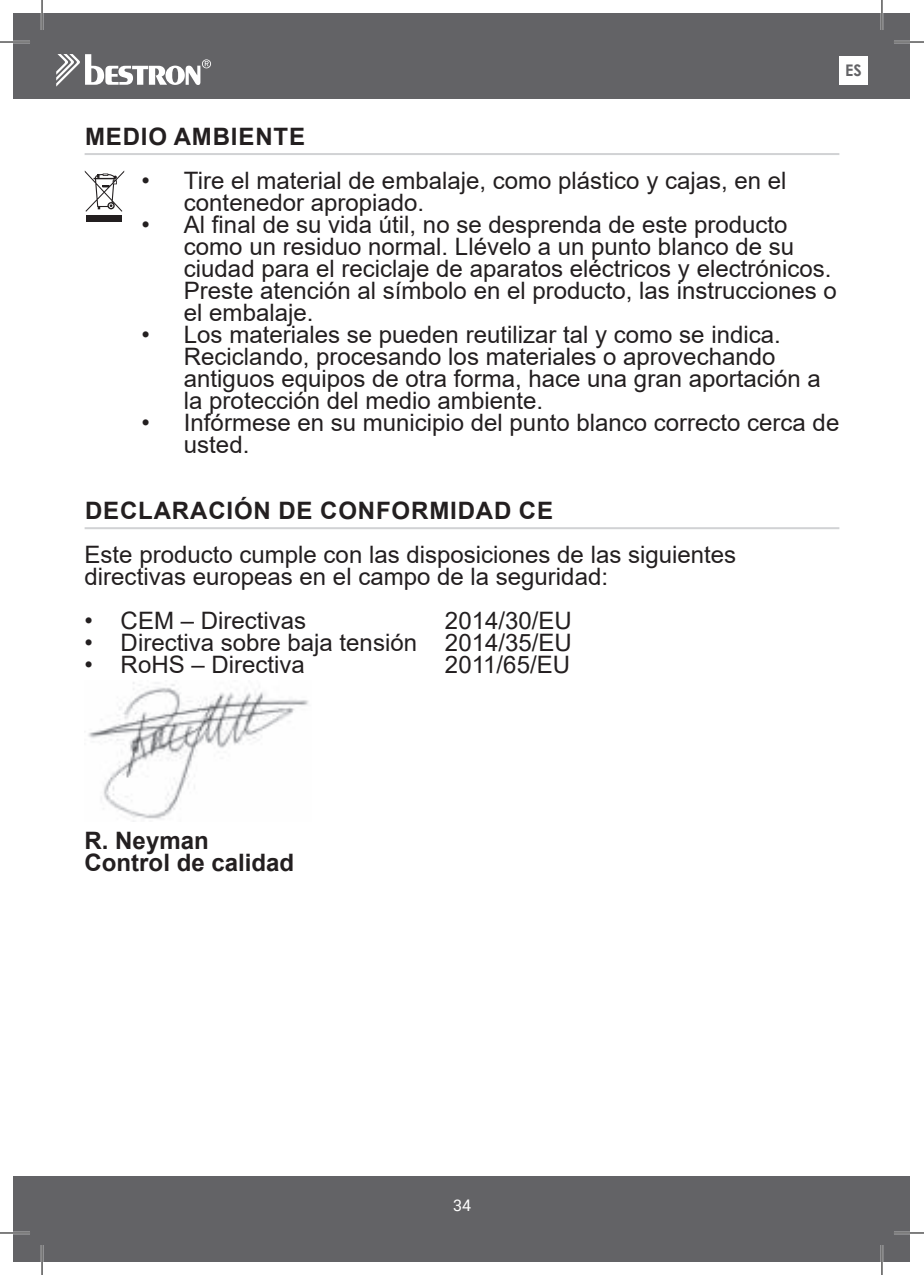
<style>
.page{position:relative;width:924px;height:1275px;background:#fff}
.page>*{position:absolute;margin:0;border:0;box-sizing:border-box;transform-origin:0 0}
.t1{font:24px/22px "Arial";color:#231f20}
.t2{font:700 24px "Arial";letter-spacing:.035em;color:#231f20}
.t3{font:700 24px/22px "Arial";color:#231f20}
.t4{font:16px "Roboto";color:#fff}
.t5{font:700 16px "Century Gothic";color:#636366}
</style>
<div class="page">
<hr style="left:85px;top:153px;width:754px;height:2px;background:#d1d2d4">
<hr style="left:85px;top:527px;width:754px;height:2px;background:#d1d2d4">
<div style="left:86px;top:215px;width:36px;height:7px;background:#231f20"></div>
<svg style="left:85px;top:171px;width:39px;height:41px"></svg>
<img style="left:88px;top:682px;width:221px;height:139px">
<div style="left:14px;top:14px;width:895px;height:85px;background:#636366"></div>
<div style="left:14px;top:1176px;width:895px;height:85px;background:#636366"></div>
<svg style="left:56px;top:54px;width:155px;height:33px"></svg>
<div style="left:839px;top:56px;width:28px;height:29px;background:#fff"></div>
<hr style="left:0;top:41px;width:30px;height:2px;background:#fff">
<hr style="left:893px;top:41px;width:30px;height:2px;background:#fff">
<hr style="left:0;top:1231px;width:30px;height:3px;background:#fff">
<hr style="left:893px;top:1231px;width:30px;height:3px;background:#fff">
<hr style="left:41px;top:0;width:2px;height:30px;background:#fff">
<hr style="left:41px;top:1245px;width:2px;height:30px;background:#fff">
<hr style="left:880px;top:0;width:2px;height:30px;background:#fff">
<hr style="left:880px;top:1245px;width:2px;height:30px;background:#fff">
<hr style="left:0;top:42px;width:30px;height:1px;background:#000">
<hr style="left:893px;top:42px;width:30px;height:1px;background:#000">
<hr style="left:0;top:1232px;width:30px;height:1px;background:#000">
<hr style="left:893px;top:1232px;width:30px;height:1px;background:#000">
<hr style="left:42px;top:0;width:1px;height:30px;background:#000">
<hr style="left:42px;top:1245px;width:1px;height:30px;background:#000">
<hr style="left:881px;top:0;width:1px;height:30px;background:#000">
<hr style="left:881px;top:1245px;width:1px;height:30px;background:#000">
<p class="t5" style="left:844px;top:65px;width:18px">ES</p>
<p class="t2" style="left:85px;top:127px;width:221px">MEDIO AMBIENTE</p>
<p class="t1" style="left:184px;top:171px;width:604px;text-indent:-43px">• Tire el material de embalaje, como plástico y cajas, en el contenedor apropiado.</p>
<p class="t1" style="left:184px;top:215px;width:654px;text-indent:-43px">• Al final de su vida útil, no se desprenda de este producto como un residuo normal. Llévelo a un punto blanco de su ciudad para el reciclaje de aparatos eléctricos y electrónicos.<br>Preste atención al símbolo en el producto, las instrucciones o el embalaje.</p>
<p class="t1" style="left:184px;top:325px;width:638px;text-indent:-43px">• Los materiales se pueden reutilizar tal y como se indica.<br>Reciclando, procesando los materiales o aprovechando antiguos equipos de otra forma, hace una gran aportación a la protección del medio ambiente.</p>
<p class="t1" style="left:184px;top:413px;width:656px;text-indent:-43px">• Infórmese en su municipio del punto blanco correcto cerca de usted.</p>
<p class="t2" style="left:85px;top:501px;width:469px">DECLARACIÓN DE CONFORMIDAD CE</p>
<p class="t1" style="left:85px;top:545px;width:652px">Este producto cumple con las disposiciones de las siguientes directivas europeas en el campo de la seguridad:</p>
<p class="t1" style="left:85px;top:611px;width:223px">• CEM – Directivas</p>
<p class="t1" style="left:445px;top:611px;width:128px">2014/30/EU</p>
<p class="t1" style="left:85px;top:633px;width:488px">• Directiva sobre baja tensión 2014/35/EU</p>
<p class="t1" style="left:85px;top:655px;width:222px">• RoHS – Directiva</p>
<p class="t1" style="left:445px;top:655px;width:126px">2011/65/EU</p>
<p class="t3" style="left:85px;top:831px;width:211px">R. Neyman<br>Control de calidad</p>
<p class="t4" style="left:453px;top:1198px;width:19px">34</p>
</div>
